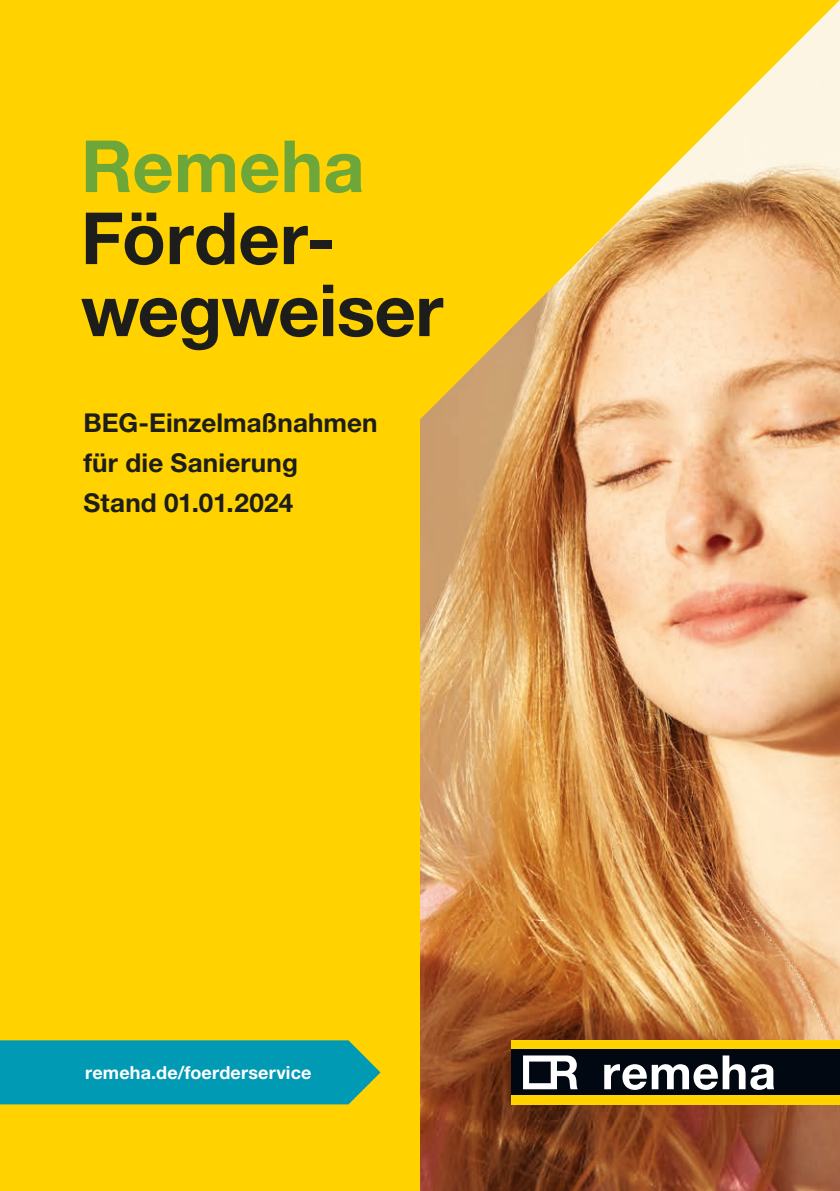
<style>
.page{position:relative;width:840px;height:1191px;background:#fff}
.page>*{position:absolute;margin:0;border:0;box-sizing:border-box;transform-origin:0 0}
.t1{font:700 72px/72px "Helvetica Neue LT Pro";letter-spacing:-.01em;color:#1d1d1b}
.t2{font:700 72px "Helvetica Neue LT Pro";color:#6da73a}
.t3{font:700 26px/40px "Helvetica Neue LT Pro";letter-spacing:.005em;color:#1d1d1b}
.t4{font:700 18px "Helvetica Neue LT Pro";letter-spacing:.01em;color:#fff}
</style>
<div class="page">
<div style="left:0;top:0;width:839px;height:1191px;background:#ffd200"></div>
<img style="left:420px;top:1px;width:419px;height:1190px">
<div style="left:0;top:1040px;width:380px;height:64px;background:#009ab5"></div>
<div style="left:785px;top:1095px;width:53px;height:9px;background:#ffd200"></div>
<div style="left:785px;top:1040px;width:53px;height:9px;background:#ffd200"></div>
<div style="left:785px;top:1049px;width:53px;height:46px;background:#020811"></div>
<div style="left:510px;top:1095px;width:275px;height:9px;background:#ffd200"></div>
<div style="left:510px;top:1040px;width:275px;height:9px;background:#ffd200"></div>
<div style="left:510px;top:1049px;width:275px;height:46px;background:#020811"></div>
<svg style="left:523px;top:1055px;width:54px;height:34px"></svg>
<svg style="left:604px;top:1055px;width:169px;height:35px"></svg>
<hr style="left:838px;top:1049px;width:1px;height:46px;background:#020811">
<h1 class="t2" style="left:81px;top:122px;width:285px">Remeha</h1>
<h1 class="t1" style="left:81px;top:201px;width:364px">Förder&shy;wegweiser</h1>
<p class="t3" style="left:83px;top:402px;width:295px">BEG-Einzelmaßnahmen für die Sanierung<br>Stand 01.01.2024</p>
<p class="t4" style="left:85px;top:1061px;width:228px">remeha.de/foerderservice</p>
</div>
